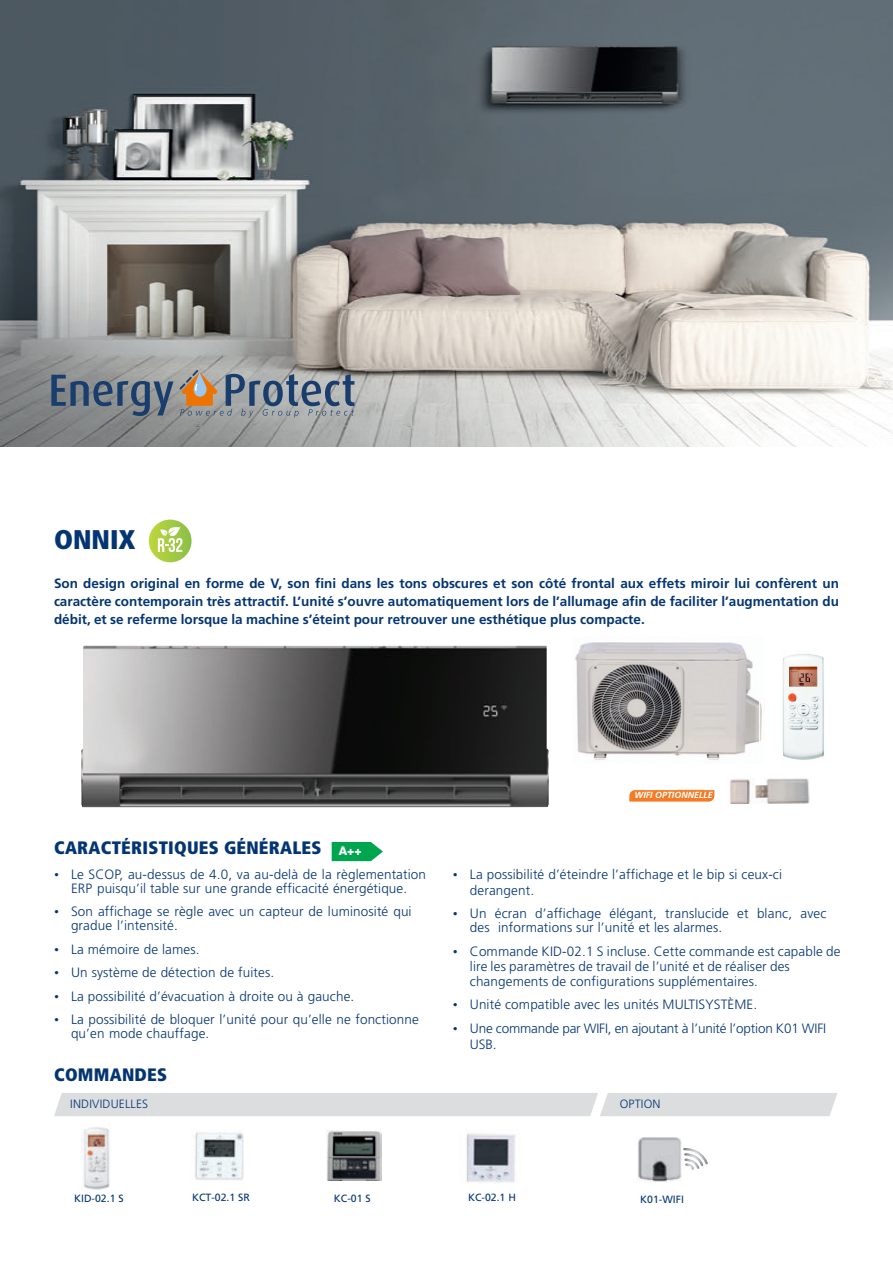
<style>
.page{position:relative;width:893px;height:1263px;background:#fff}
.page>*{position:absolute;margin:0;border:0;box-sizing:border-box;transform-origin:0 0}
.t1{font:900 condensed 27px "Frutiger LT Std";color:#043573}
.t2{font:900 condensed 18px "Frutiger LT Std";letter-spacing:.015em;color:#043573}
.t3{font:300 13.5px/14.1px "Frutiger LT Std";letter-spacing:.01em;color:#043573}
.t4{font:700 13.5px/18px "Frutiger LT Std";color:#043573;text-align:justify}
.t5{font:300 13.5px/16.2px "Frutiger LT Std";letter-spacing:-.01em;color:#043573}
.t6{font:300 12px "Frutiger LT Std";letter-spacing:.015em;color:#043573}
.t7{font:10.5px "Frutiger LT Std";color:#043573}
.t8{font:italic 700 8.85px "Frutiger LT Std";color:#fff}
.s1{font-family:"Helvetica Neue LT Std";font-weight:800;font-stretch:normal;font-size:12px;color:#fff}
.s2{font-family:"Klavika";font-weight:400}
</style>
<div class="page">
<img style="left:782px;top:654px;width:42px;height:106px">
<img style="left:575px;top:642px;width:187px;height:118px">
<img style="left:636px;top:1137px;width:46px;height:45px">
<svg style="left:683px;top:1148px;width:25px;height:22px"></svg>
<svg style="left:629px;top:790px;width:85px;height:12px"></svg>
<img style="left:730px;top:778px;width:80px;height:26px">
<img style="left:0;top:0;width:893px;height:447px">
<img style="left:81px;top:645px;width:468px;height:162px">
<div style="left:150px;top:520px;width:41px;height:41px;background:linear-gradient(to right,#bdd63c,#8bc048);border-radius:20px"></div>
<div style="left:149px;top:520px;width:43px;height:42px;border:2px solid #fff;border-radius:50%"></div>
<svg style="left:158px;top:526px;width:25px;height:26px"></svg>
<div style="left:54px;top:1093px;width:783px;height:23px;background:#dcdddf"></div>
<img style="left:195px;top:1132px;width:49px;height:48px">
<img style="left:466px;top:1133px;width:50px;height:50px">
<img style="left:82px;top:1127px;width:28px;height:63px">
<img style="left:326px;top:1130px;width:55px;height:50px">
<svg style="left:332px;top:842px;width:51px;height:19px"></svg>
<svg style="left:51px;top:375px;width:122px;height:41px;background:#6a7785"></svg>
<svg style="left:180px;top:370px;width:174px;height:48px;background:#909294"></svg>
<h1 class="t1" style="left:54px;top:523px;width:83px">ONNIX</h1>
<p class="t4" style="left:54px;top:574px;width:786px">Son design original en forme de V, son fini dans les tons obscures et son côté frontal aux effets miroir lui confèrent un caractère contemporain très attractif. L’unité s’ouvre automatiquement lors de l’allumage afin de faciliter l’augmentation du débit, et se referme lorsque la machine s’éteint pour retrouver une esthétique plus compacte.</p>
<h2 class="t2" style="left:54px;top:837px;width:309px">CARACTÉRISTIQUES GÉNÉRALES <span class="s1">A++</span></h2>
<p class="t3" style="left:54px;top:867px;width:374px;text-align:center"><span class="s2">•</span> Le SCOP, au-dessus de 4.0, va au-delà de la règlementation<br>ERP puisqu’il table sur une grande efficacité énergétique.</p>
<p class="t3" style="left:71px;top:905px;width:342px;text-indent:-17px"><span class="s2">•</span> Son affichage se règle avec un capteur de luminosité qui gradue l’intensité.</p>
<p class="t3" style="left:54px;top:942px;width:147px"><span class="s2">•</span> La mémoire de lames.</p>
<p class="t3" style="left:54px;top:966px;width:222px"><span class="s2">•</span> Un système de détection de fuites.</p>
<p class="t3" style="left:54px;top:989px;width:302px"><span class="s2">•</span> La possibilité d’évacuation à droite ou à gauche.</p>
<p class="t3" style="left:71px;top:1013px;width:349px;text-indent:-17px"><span class="s2">•</span> La possibilité de bloquer l’unité pour qu’elle ne fonctionne qu’en mode chauffage.</p>
<h2 class="t2" style="left:54px;top:1063px;width:115px">COMMANDES</h2>
<p class="t8" style="left:634px;top:790px;width:80px">WIFI OPTIONNELLE</p>
<p class="t3" style="left:470px;top:866px;width:314px;line-height:16.2px;text-indent:-17px"><span class="s2">•</span> La possibilité d’éteindre l’affichage et le bip si ceux-ci derangent.</p>
<p class="t3" style="left:470px;top:907px;width:358px;text-indent:-17px"><span class="s2">•</span> Un écran d’affichage élégant, translucide et blanc, avec des informations sur l’unité et les alarmes.</p>
<p class="t3" style="left:470px;top:944px;width:372px;line-height:15px;text-indent:-17px"><span class="s2">•</span> Commande KID-02.1 S incluse. Cette commande est capable de lire les paramètres de travail de l’unité et de réaliser des changements de configurations supplémentaires.</p>
<p class="t3" style="left:453px;top:998px;width:306px"><span class="s2">•</span> Unité compatible avec les unités MULTISYSTÈME.</p>
<p class="t5" style="left:470px;top:1020px;width:358px;text-indent:-17px"><span class="s2">•</span> Une commande par WIFI, en ajoutant à l’unité l’option K01 WIFI<br>USB.</p>
<p class="t6" style="left:70px;top:1097px;width:80px">INDIVIDUELLES</p>
<p class="t6" style="left:620px;top:1097px;width:42px">OPTION</p>
<p class="t7" style="left:74px;top:1192px;width:51px">KID-02.1 S</p>
<p class="t7" style="left:192px;top:1191px;width:59px">KCT-02.1 SR</p>
<p class="t7" style="left:334px;top:1192px;width:38px">KC-01 S</p>
<p class="t7" style="left:468px;top:1191px;width:49px">KC-02.1 H</p>
<p class="t7" style="left:640px;top:1193px;width:45px">K01-WIFI</p>
</div>
